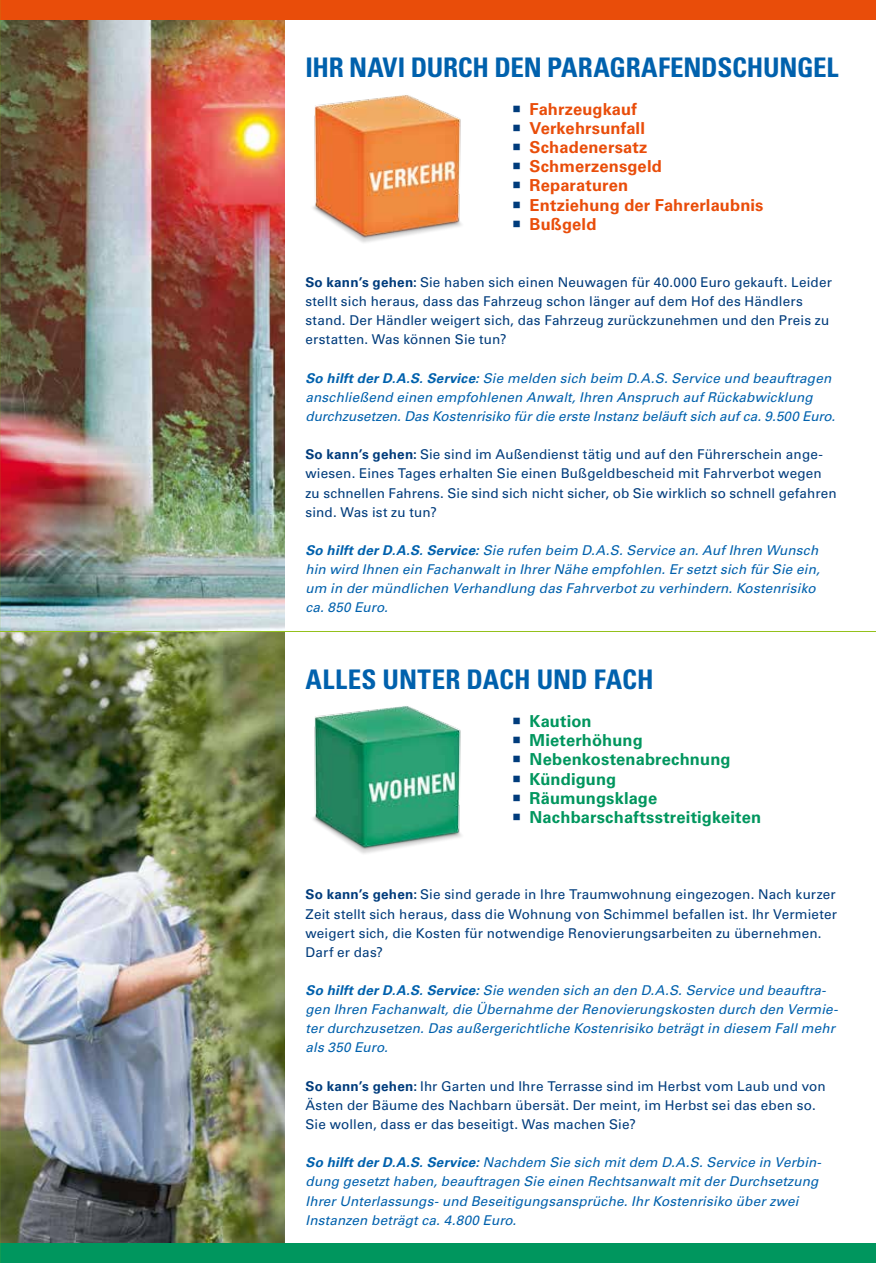
<style>
.page{position:relative;width:876px;height:1263px;background:#fff}
.page>*{position:absolute;margin:0;border:0;box-sizing:border-box;transform-origin:0 0}
.t1{font:700 condensed 27px "Univers LT";letter-spacing:-.005em;color:#0061ad}
.t2{font:700 16.5px "Univers LT";letter-spacing:.01em;color:#e94d0a}
.t3{font:700 16.5px "Univers LT";letter-spacing:.005em;color:#00965e}
.t4{font:italic 13.5px/19.2px "Univers LT";letter-spacing:.01em;color:#0061ad}
.t5{font:13.5px/19.2px "Univers LT";letter-spacing:.01em;color:#003c7c}
.s1{color:#003c7c}
.s2{font-weight:700}
</style>
<div class="page">
<img style="left:1px;top:19px;width:284px;height:1225px">
<img style="left:281px;top:57px;width:181px;height:213px">
<img style="left:281px;top:669px;width:181px;height:212px">
<div style="left:0;top:0;width:876px;height:19px;background:#e94d0a"></div>
<div style="left:0;top:1244px;width:876px;height:19px;background:#00965e"></div>
<hr style="left:0;top:0;width:1px;height:1263px;background:#94c11c">
<hr style="left:0;top:631px;width:876px;height:1px;background:#94c11c">
<h1 class="t1" style="left:305px;top:50px;width:534px">IHR NAVI DURCH DEN PARAGRAFENDSCHUNGEL</h1>
<p class="t2" style="left:512px;top:99px;width:126px"><span class="s1">○</span> Fahrzeugkauf</p>
<p class="t2" style="left:512px;top:118px;width:134px"><span class="s1">○</span> Verkehrsunfall</p>
<p class="t2" style="left:512px;top:138px;width:137px"><span class="s1">○</span> Schadenersatz</p>
<p class="t2" style="left:512px;top:157px;width:151px"><span class="s1">○</span> Schmerzensgeld</p>
<p class="t2" style="left:512px;top:176px;width:118px"><span class="s1">○</span> Reparaturen</p>
<p class="t2" style="left:512px;top:195px;width:253px"><span class="s1">○</span> Entziehung der Fahrerlaubnis</p>
<p class="t2" style="left:512px;top:214px;width:86px"><span class="s1">○</span> Bußgeld</p>
<p class="t5" style="left:305px;top:273px;width:528px"><span class="s2">So kann’s gehen:</span> Sie haben sich einen Neuwagen für 40.000 Euro gekauft. Leider stellt sich heraus, dass das Fahrzeug schon länger auf dem Hof des Händlers stand. Der Händler weigert sich, das Fahrzeug zurückzunehmen und den Preis zu erstatten. Was können Sie tun?</p>
<p class="t4" style="left:305px;top:368px;width:531px"><span class="s2">So hilft der D.A.S. Service:</span> Sie melden sich beim D.A.S. Service und beauftragen anschließend einen empfohlenen Anwalt, Ihren Anspruch auf Rückabwicklung durchzusetzen. Das Kostenrisiko für die erste Instanz beläuft sich auf ca. 9.500 Euro.</p>
<p class="t5" style="left:305px;top:445px;width:533px"><span class="s2">So kann’s gehen:</span> Sie sind im Außendienst tätig und auf den Führerschein ange&shy;wiesen. Eines Tages erhalten Sie einen Bußgeldbescheid mit Fahrverbot wegen zu schnellen Fahrens. Sie sind sich nicht sicher, ob Sie wirklich so schnell gefahren sind. Was ist zu tun?</p>
<p class="t4" style="left:305px;top:541px;width:516px"><span class="s2">So hilft der D.A.S. Service:</span> Sie rufen beim D.A.S. Service an. Auf Ihren Wunsch hin wird Ihnen ein Fachanwalt in Ihrer Nähe empfohlen. Er setzt sich für Sie ein, um in der mündlichen Verhandlung das Fahrverbot zu verhindern. Kostenrisiko ca. 850 Euro.</p>
<h1 class="t1" style="left:306px;top:663px;width:350px">ALLES UNTER DACH UND FACH</h1>
<p class="t3" style="left:512px;top:712px;width:81px"><span class="s1">○</span> Kaution</p>
<p class="t3" style="left:512px;top:731px;width:132px"><span class="s1">○</span> Mieterhöhung</p>
<p class="t3" style="left:512px;top:750px;width:220px"><span class="s1">○</span> Nebenkostenabrechnung</p>
<p class="t3" style="left:512px;top:769px;width:106px"><span class="s1">○</span> Kündigung</p>
<p class="t3" style="left:512px;top:788px;width:147px"><span class="s1">○</span> Räumungsklage</p>
<p class="t3" style="left:512px;top:807px;width:250px"><span class="s1">○</span> Nachbarschaftsstreitigkeiten</p>
<p class="t5" style="left:306px;top:885px;width:533px"><span class="s2">So kann’s gehen:</span> Sie sind gerade in Ihre Traumwohnung eingezogen. Nach kurzer Zeit stellt sich heraus, dass die Wohnung von Schimmel befallen ist. Ihr Vermieter weigert sich, die Kosten für notwendige Renovierungsarbeiten zu übernehmen.<br>Darf er das?</p>
<p class="t4" style="left:306px;top:981px;width:534px"><span class="s2">So hilft der D.A.S. Service:</span> Sie wenden sich an den D.A.S. Service und beauftra&shy;gen Ihren Fachanwalt, die Übernahme der Renovierungskosten durch den Vermie&shy;ter durchzusetzen. Das außergerichtliche Kostenrisiko beträgt in diesem Fall mehr als 350 Euro.</p>
<p class="t5" style="left:306px;top:1076px;width:522px"><span class="s2">So kann’s gehen:</span> Ihr Garten und Ihre Terrasse sind im Herbst vom Laub und von<br>Ästen der Bäume des Nachbarn übersät. Der meint, im Herbst sei das eben so.<br>Sie wollen, dass er das beseitigt. Was machen Sie?</p>
<p class="t4" style="left:306px;top:1153px;width:517px"><span class="s2">So hilft der D.A.S. Service:</span> Nachdem Sie sich mit dem D.A.S. Service in Verbin&shy;dung gesetzt haben, beauftragen Sie einen Rechtsanwalt mit der Durchsetzung Ihrer Unterlassungs- und Beseitigungsansprüche. Ihr Kostenrisiko über zwei Instanzen beträgt ca. 4.800 Euro.</p>
</div>
